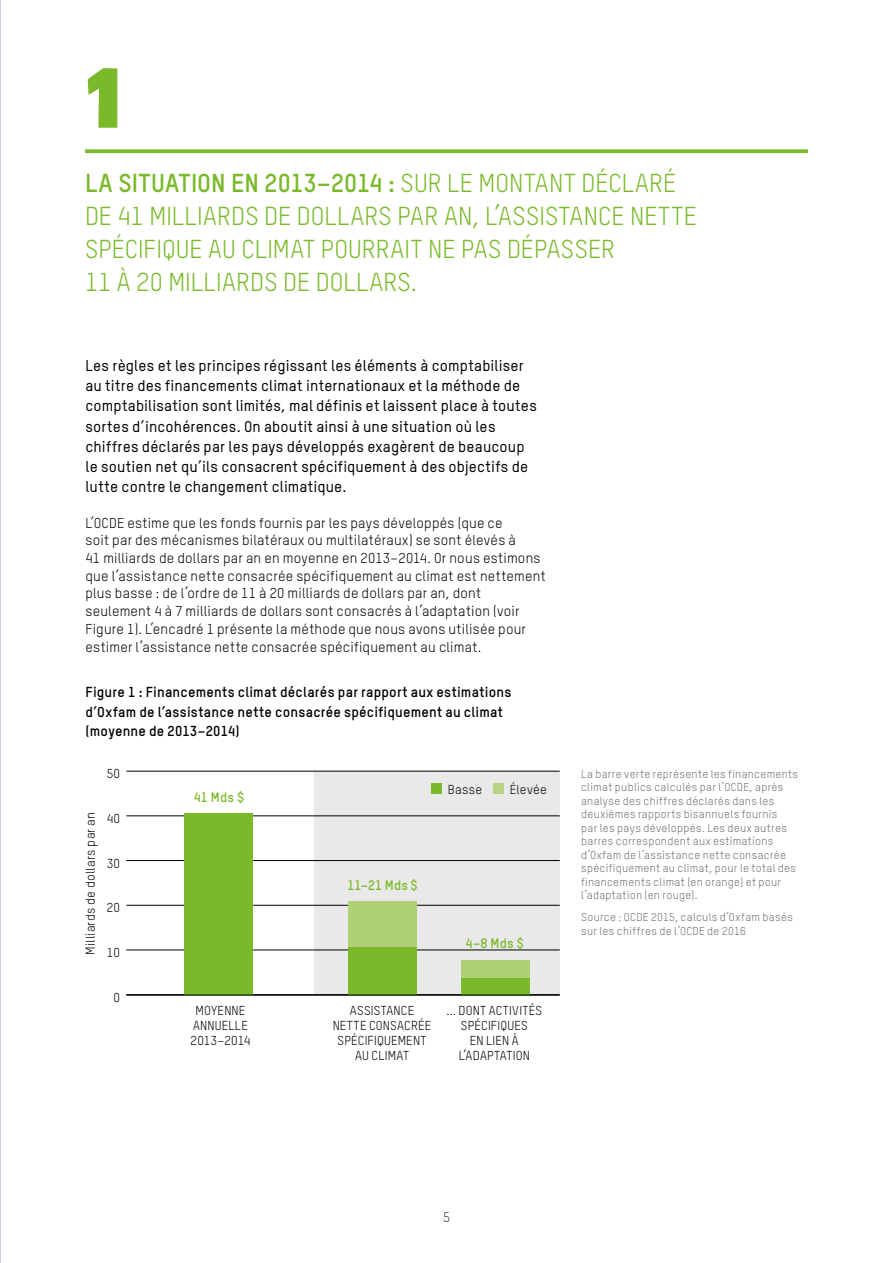
<style>
.page{position:relative;width:893px;height:1263px;background:#fff}
.page>*{position:absolute;margin:0;border:0;box-sizing:border-box;transform-origin:0 0}
.t1{font:84px "Oxfam Global Headline";color:#7ab929}
.t2{font:25.5px/33px "Oxfam TSTARPRO";letter-spacing:.005em;color:#7ab929}
.t3{font:500 15.3px/20.2px "Oxfam TSTARPRO";letter-spacing:.01em;color:#000}
.t4{font:700 14.25px/19.5px "Oxfam TSTARPRO";letter-spacing:.015em;color:#000}
.t5{font:14.1px/17.7px "Oxfam TSTARPRO";letter-spacing:.015em;color:#000}
.t6{font:700 13.5px "Oxfam TSTARPRO";letter-spacing:.015em;color:#7ab929}
.t7{font:300 13.5px "Oxfam TSTARPRO";color:#000}
.t8{font:12.75px/15.3px "Oxfam TSTARPRO";letter-spacing:.015em;color:#000;text-align:center}
.t9{font:11.25px/13.5px "Oxfam TSTARPRO";letter-spacing:.03em;color:#706f6f}
.s1{font-weight:700}
</style>
<div class="page">
<svg style="left:85px;top:149px;width:723px;height:4px;fill:#7ab929"></svg>
<div style="left:315px;top:771px;width:245px;height:225px;background:#e9e9e9"></div>
<hr style="left:126px;top:950px;width:434px;height:1px;background:#000">
<hr style="left:126px;top:905px;width:434px;height:1px;background:#000">
<hr style="left:126px;top:860px;width:434px;height:1px;background:#000">
<hr style="left:126px;top:815px;width:434px;height:1px;background:#000">
<hr style="left:126px;top:771px;width:434px;height:1px;background:#000">
<div style="left:185px;top:813px;width:68px;height:182px;background:#7ab929"></div>
<div style="left:348px;top:901px;width:68px;height:46px;background:#b0d078"></div>
<div style="left:348px;top:947px;width:68px;height:48px;background:#7ab929"></div>
<div style="left:461px;top:960px;width:68px;height:18px;background:#b0d078"></div>
<div style="left:461px;top:978px;width:68px;height:17px;background:#7ab929"></div>
<div style="left:431px;top:783px;width:11px;height:11px;background:#7ab929"></div>
<div style="left:493px;top:783px;width:11px;height:11px;background:#b7d484"></div>
<hr style="left:126px;top:994px;width:434px;height:2px;background:#000">
<h1 class="t1" style="left:85px;top:25px;width:40px">1</h1>
<h2 class="t2" style="left:85px;top:166px;width:613px"><span class="s1">LA SITUATION EN 2013–2014 :</span> SUR LE MONTANT DÉCLARÉ DE 41 MILLIARDS DE DOLLARS PAR AN, L’ASSISTANCE NETTE SPÉCIFIQUE AU CLIMAT POURRAIT NE PAS DÉPASSER<br>11 À 20 MILLIARDS DE DOLLARS.</h2>
<p class="t3" style="left:85px;top:355px;width:453px">Les règles et les principes régissant les éléments à comptabiliser au titre des financements climat internationaux et la méthode de comptabilisation sont limités, mal définis et laissent place à toutes sortes d’incohérences. On aboutit ainsi à une situation où les chiffres déclarés par les pays développés exagèrent de beaucoup le soutien net qu’ils consacrent spécifiquement à des objectifs de lutte contre le changement climatique.</p>
<p class="t5" style="left:85px;top:514px;width:462px">L’OCDE estime que les fonds fournis par les pays développés (que ce<br>soit par des mécanismes bilatéraux ou multilatéraux) se sont élevés à<br>41 milliards de dollars par an en moyenne en 2013–2014. Or nous estimons que l’assistance nette consacrée spécifiquement au climat est nettement plus basse : de l’ordre de 11 à 20 milliards de dollars par an, dont seulement 4 à 7 milliards de dollars sont consacrés à l’adaptation (voir Figure 1). L’encadré 1 présente la méthode que nous avons utilisée pour estimer l’assistance nette consacrée spécifiquement au climat.</p>
<p class="t4" style="left:85px;top:682px;width:427px">Figure 1 : Financements climat déclarés par rapport aux estimations d’Oxfam de l’assistance nette consacrée spécifiquement au climat (moyenne de 2013–2014)</p>
<p class="t8" style="left:107px;top:766px;width:15px">50</p>
<p class="t8" style="left:83px;top:954px;width:144px;rotate:-90deg">Milliards de dollars par an</p>
<p class="t8" style="left:107px;top:811px;width:15px">40</p>
<p class="t8" style="left:107px;top:855px;width:15px">30</p>
<p class="t8" style="left:107px;top:900px;width:15px">20</p>
<p class="t8" style="left:107px;top:945px;width:15px">10</p>
<p class="t8" style="left:113px;top:989px;width:8px">0</p>
<p class="t6" style="left:194px;top:789px;width:52px">41 Mds $</p>
<p class="t8" style="left:191px;top:1002px;width:61px">MOYENNE<br>ANNUELLE<br>2013–2014</p>
<p class="t8" style="left:448px;top:781px;width:36px">Basse</p>
<p class="t8" style="left:510px;top:781px;width:39px">Élevée</p>
<p class="t6" style="left:347px;top:877px;width:72px">11–21 Mds $</p>
<p class="t6" style="left:465px;top:934px;width:60px">4–8 Mds $</p>
<p class="t8" style="left:333px;top:1002px;width:100px">ASSISTANCE<br>NETTE CONSACRÉE<br>SPÉCIFIQUEMENT<br>AU CLIMAT</p>
<p class="t8" style="left:446px;top:1002px;width:97px">... DONT ACTIVITÉS<br>SPÉCIFIQUES<br>EN LIEN À<br>L’ADAPTATION</p>
<p class="t9" style="left:581px;top:767px;width:218px">La barre verte représente les financements climat publics calculés par l’OCDE, après analyse des chiffres déclarés dans les deuxièmes rapports bisannuels fournis<br>par les pays développés. Les deux autres barres correspondent aux estimations d’Oxfam de l’assistance nette consacrée spécifiquement au climat, pour le total des financements climat (en orange) et pour l’adaptation (en rouge).</p>
<p class="t9" style="left:581px;top:910px;width:213px">Source : OCDE 2015, calculs d’Oxfam basés sur les chiffres de l’OCDE de 2016</p>
<p class="t7" style="left:443px;top:1209px;width:8px">5</p>
</div>
